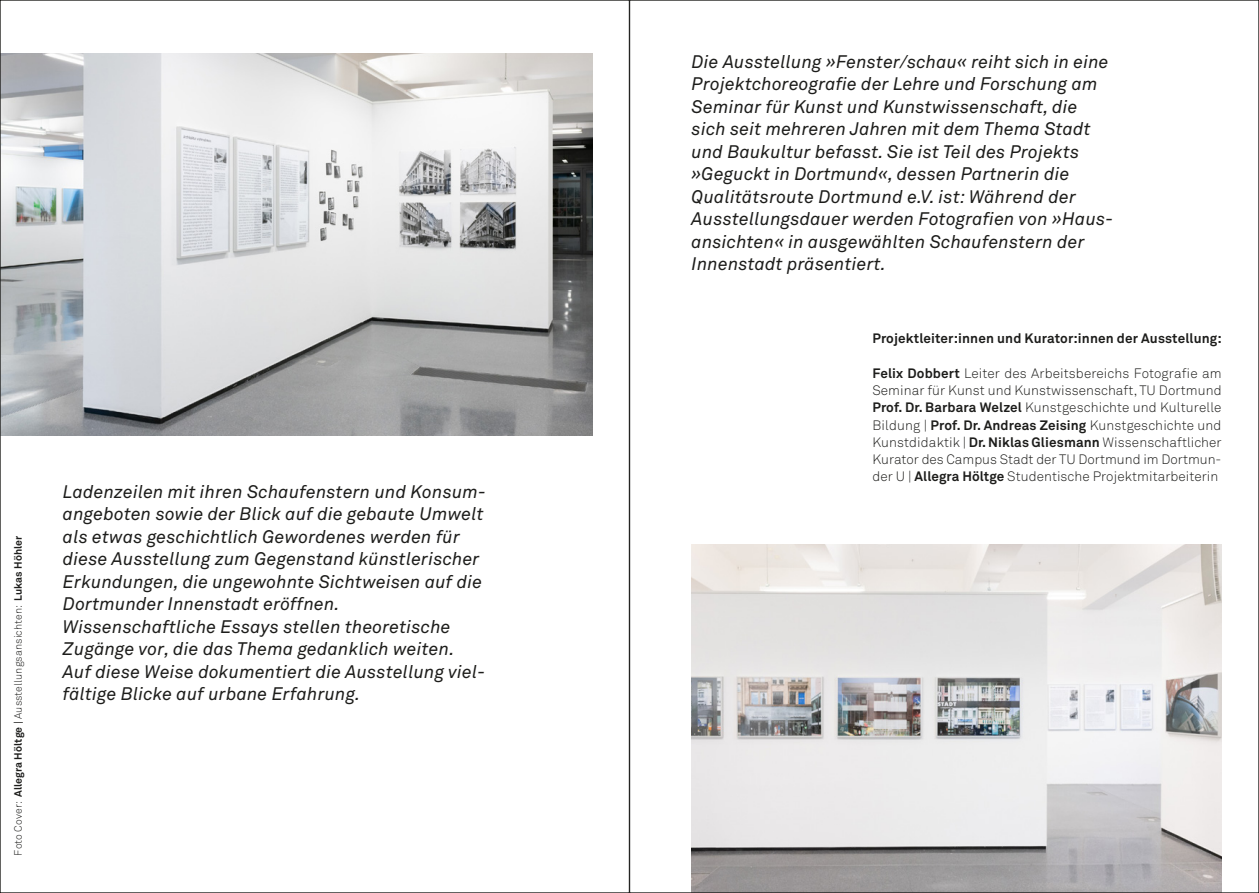
<style>
.page{position:relative;width:1259px;height:893px;background:#fff}
.page>*{position:absolute;margin:0;border:0;box-sizing:border-box;transform-origin:0 0}
.t1{font:italic 18px/22.5px "Akkurat Office";letter-spacing:.01em;color:#1d1d1b}
.t2{font:13.5px/17.2px "Akkurat Light Office";letter-spacing:.005em;color:#1d1d1b;text-align:justify}
.t3{font:700 13.5px "Akkurat Office";letter-spacing:.01em;color:#1d1d1b}
.t4{font:10.5px "Akkurat Light Office";letter-spacing:.01em;color:#1d1d1b}
.s1{font-family:"Akkurat Office";font-weight:700}
.s2{font-family:"Akkurat Office"}
</style>
<div class="page">
<img style="left:2px;top:54px;width:590px;height:381px">
<img style="left:691px;top:544px;width:530px;height:347px">
<p class="t4" style="left:12px;top:855px;width:322px;rotate:-90deg">Foto Cover: <span class="s1">Allegra Höltge</span> <span class="s2">|</span> Ausstellungsansichten: <span class="s1">Lukas Höhler</span></p>
<p class="t1" style="left:63px;top:481px;width:424px">Ladenzeilen mit ihren Schaufenstern und Konsum&shy;angeboten sowie der Blick auf die gebaute Umwelt als etwas geschichtlich Gewordenes werden für diese Ausstellung zum Gegenstand künstlerischer Erkundungen, die ungewohnte Sichtweisen auf die Dortmunder Innenstadt eröffnen.<br>Wissenschaftliche Essays stellen theoretische Zugänge vor, die das Thema gedanklich weiten.<br>Auf diese Weise dokumentiert die Ausstellung viel&shy;fältige Blicke auf urbane Erfahrung.</p>
<p class="t1" style="left:691px;top:51px;width:423px">Die Ausstellung »Fenster/schau« reiht sich in eine Projektchoreografie der Lehre und Forschung am Seminar für Kunst und Kunstwissenschaft, die sich seit mehreren Jahren mit dem Thema Stadt und Baukultur befasst. Sie ist Teil des Projekts »Geguckt in Dortmund«, dessen Partnerin die Qualitätsroute Dortmund e.V. ist: Während der Ausstellungsdauer werden Fotografien von »Haus&shy;ansichten« in ausgewählten Schaufenstern der Innenstadt präsentiert.</p>
<p class="t3" style="left:872px;top:330px;width:351px">Projektleiter:innen und Kurator:innen der Ausstellung:</p>
<p class="t2" style="left:872px;top:365px;width:350px"><span class="s1">Felix Dobbert</span> Leiter des Arbeitsbereichs Fotografie am Seminar für Kunst und Kunstwissenschaft, TU Dortmund <span class="s1">Prof. Dr. Barbara Welzel</span> Kunstgeschichte und Kulturelle Bildung | <span class="s1">Prof. Dr. Andreas Zeising</span> Kunstgeschichte und Kunstdidaktik | <span class="s1">Dr. Niklas Gliesmann</span> Wissenschaftlicher Kurator des Campus Stadt der TU Dortmund im Dortmun&shy;der U | <span class="s1">Allegra Höltge</span> Studentische Projektmitarbeiterin</p>
</div>
